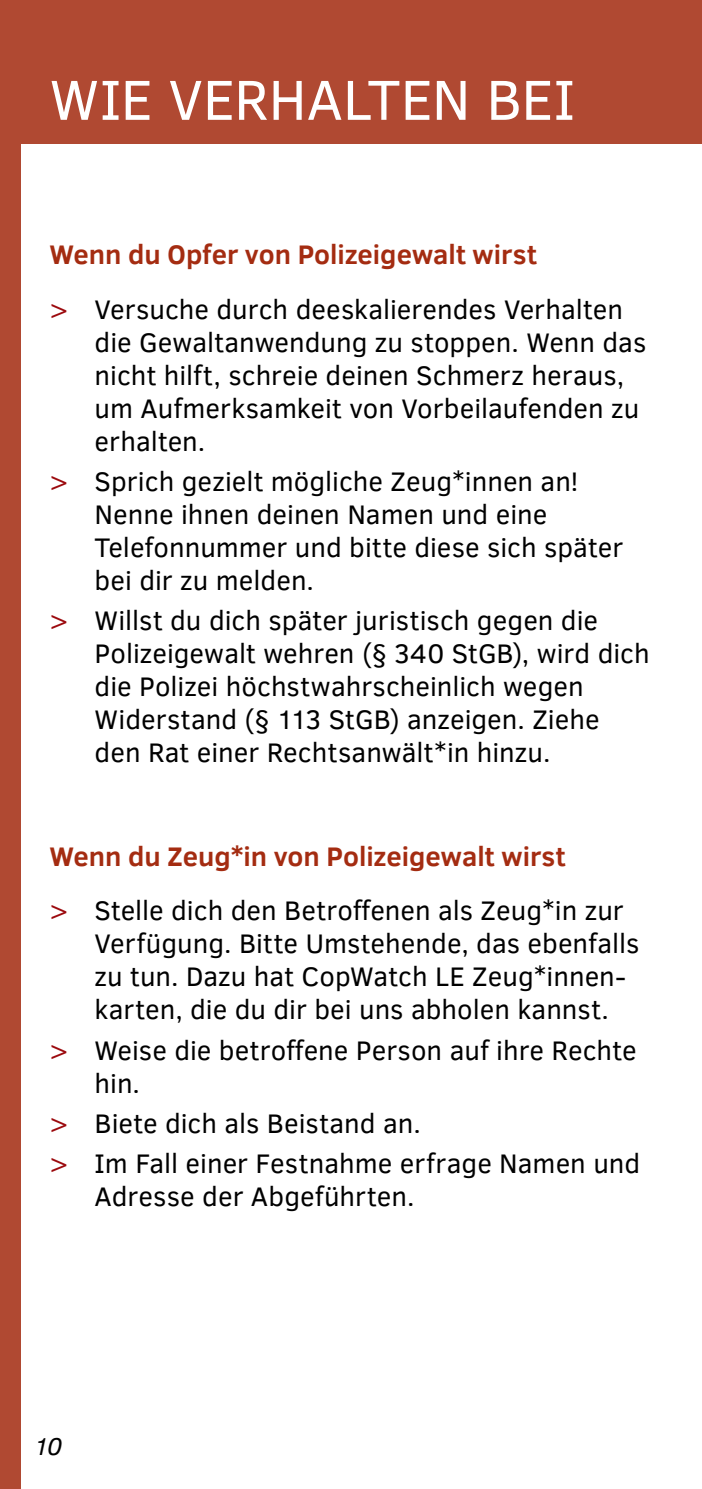
<style>
.page{position:relative;width:702px;height:1489px;background:#fff}
.page>*{position:absolute;margin:0;border:0;box-sizing:border-box;transform-origin:0 0}
.headline_1{font:57.5px "Clear Sans";letter-spacing:-.005em;color:#fff}
.t1{font:27.5px/33px "Clear Sans";color:#000}
.headline_2{font:700 27.5px "Clear Sans";color:#a42c11}
.t2{font:italic 25px "Clear Sans";color:#000}
.s1{color:#9c0a0e}
</style>
<div class="page">
<div style="left:0;top:138px;width:21px;height:1350px;background:#b04932"></div>
<div style="left:0;top:0;width:702px;height:144px;background:#b04932"></div>
<h1 class="headline_1" style="left:50px;top:62px;width:527px">WIE VERHALTEN BEI</h1>
<h2 class="headline_2" style="left:50px;top:235px;width:489px">Wenn du Opfer von Polizeigewalt wirst</h2>
<p class="t1" style="left:95px;top:292px;width:553px;text-indent:-45px"><span class="s1">&gt;</span> Versuche durch deeskalierendes Verhalten die Gewaltanwendung zu stoppen. Wenn das nicht hilft, schreie deinen Schmerz heraus, um Aufmerksamkeit von Vorbeilaufenden zu erhalten.</p>
<p class="t1" style="left:95px;top:464px;width:530px;text-indent:-45px"><span class="s1">&gt;</span> Sprich gezielt mögliche Zeug*innen an!<br>Nenne ihnen deinen Namen und eine Telefonnummer und bitte diese sich später bei dir zu melden.</p>
<p class="t1" style="left:95px;top:604px;width:556px;text-indent:-45px"><span class="s1">&gt;</span> Willst du dich später juristisch gegen die Polizeigewalt wehren (§ 340 StGB), wird dich die Polizei höchstwahrscheinlich wegen Widerstand (§ 113 StGB) anzeigen. Ziehe den Rat einer Rechtsanwält*in hinzu.</p>
<h2 class="headline_2" style="left:50px;top:836px;width:517px">Wenn du Zeug*in von Polizeigewalt wirst</h2>
<p class="t1" style="left:95px;top:894px;width:546px;text-indent:-45px"><span class="s1">&gt;</span> Stelle dich den Betroffenen als Zeug*in zur Verfügung. Bitte Umstehende, das ebenfalls zu tun. Dazu hat CopWatch LE Zeug*innen&shy;karten, die du dir bei uns abholen kannst.</p>
<p class="t1" style="left:95px;top:1033px;width:543px;text-indent:-45px"><span class="s1">&gt;</span> Weise die betroffene Person auf ihre Rechte hin.</p>
<p class="t1" style="left:50px;top:1106px;width:373px"><span class="s1">&gt;</span> Biete dich als Beistand an.</p>
<p class="t1" style="left:95px;top:1146px;width:547px;text-indent:-45px"><span class="s1">&gt;</span> Im Fall einer Festnahme erfrage Namen und<br>Adresse der Abgeführten.</p>
<p class="t2" style="left:34px;top:1429px;width:30px">10</p>
</div>
